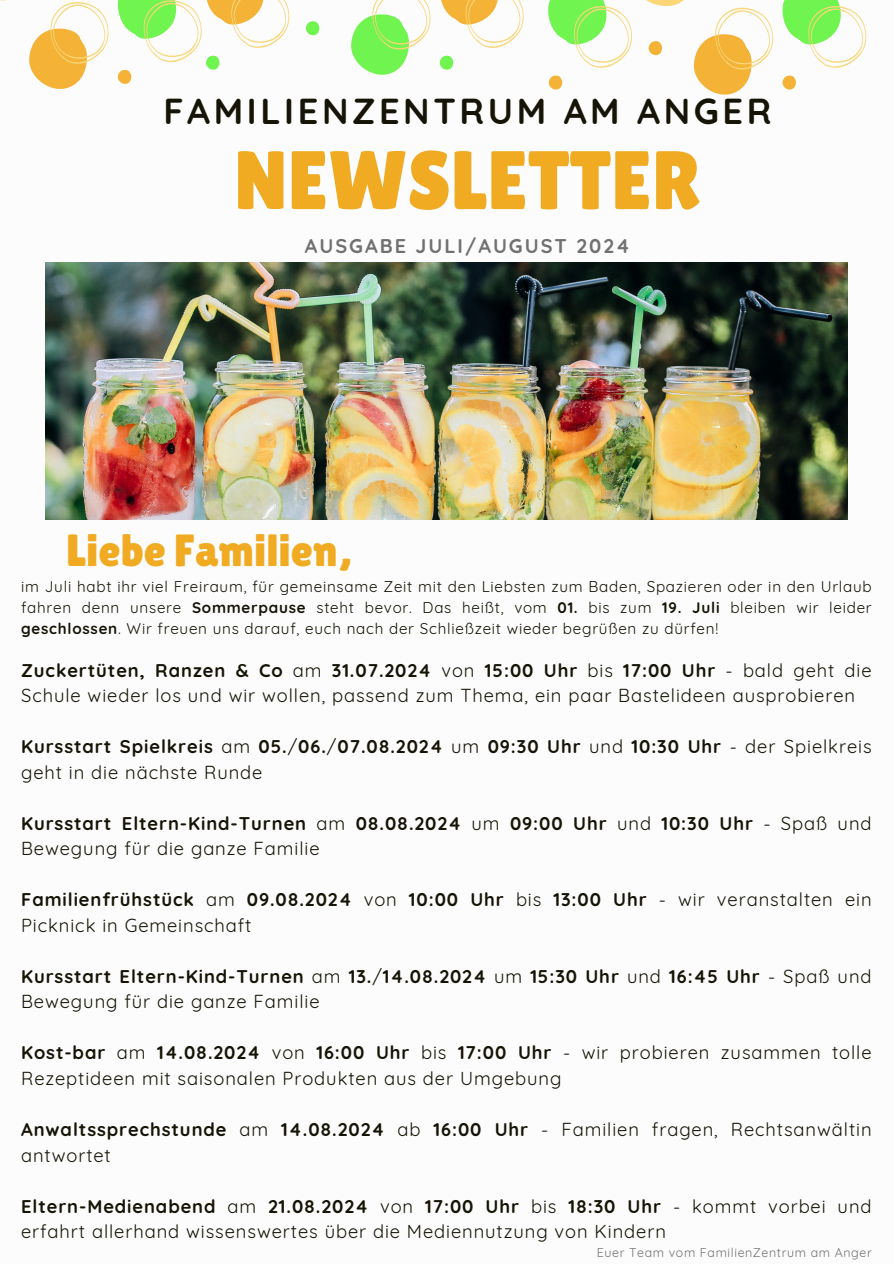
<style>
.page{position:relative;width:894px;height:1264px;background:#fff}
.page>*{position:absolute;margin:0;border:0;box-sizing:border-box;transform-origin:0 0}
.t1{font:82.65px "Lilita One";color:#f1ab23}
.t2{font:45px "Lilita One";color:#f1ab23}
.t3{font:700 36px "Quicksand";letter-spacing:.1em;color:#161406}
.t4{font:700 19.8px "Quicksand";letter-spacing:.1em;color:#717171}
.t5{font:18.3px/25.5px "Quicksand";letter-spacing:.05em;color:#161406}
.t6{font:700 18.3px/25.5px "Quicksand";letter-spacing:.05em;color:#161406}
.t7{font:15.15px/21.1px "Quicksand";letter-spacing:.05em;color:#161406;text-align:justify}
.t8{font:12.45px "Quicksand";letter-spacing:.05em;color:#717171}
.s1{font-weight:700}
.s2{font-weight:400}
</style>
<div class="page">
<img style="left:46px;top:262px;width:801px;height:257px">
<svg style="left:0;top:0;width:109px;height:89px"></svg>
<svg style="left:117px;top:0;width:173px;height:84px"></svg>
<svg style="left:305px;top:21px;width:15px;height:15px"></svg>
<svg style="left:351px;top:0;width:173px;height:75px"></svg>
<svg style="left:782px;top:75px;width:14px;height:15px"></svg>
<svg style="left:548px;top:0;width:225px;height:95px"></svg>
<svg style="left:782px;top:0;width:84px;height:68px"></svg>
<h5 class="t3" style="left:163px;top:88px;width:609px">FAMILIENZENTRUM AM ANGER</h5>
<h5 class="t1" style="left:234px;top:133px;width:468px">NEWSLETTER</h5>
<h5 class="t4" style="left:305px;top:233px;width:326px">AUSGABE JULI/AUGUST 2024</h5>
<h5 class="t2" style="left:67px;top:524px;width:286px">Liebe Familien,</h5>
<p class="t7" style="left:21px;top:575px;width:851px">im Juli habt ihr viel Freiraum, für gemeinsame Zeit mit den Liebsten zum Baden, Spazieren oder in den Urlaub fahren denn unsere <span class="s1">Sommerpause</span> steht bevor. Das heißt, vom <span class="s1">01.</span> bis zum <span class="s1">19. Juli</span> bleiben wir leider <span class="s1">geschlossen</span>. Wir freuen uns darauf, euch nach der Schließzeit wieder begrüßen zu dürfen!</p>
<p class="t5" style="left:21px;top:657px;width:851px"><span class="s1">Zuckertüten, Ranzen &amp; Co</span> am <span class="s1">31.07.2024</span> von <span class="s1">15:00 Uhr</span> bis <span class="s1">17:00 Uhr</span> - bald geht die<br>Schule wieder los und wir wollen, passend zum Thema, ein paar Bastelideen ausprobieren</p>
<p class="t6" style="left:21px;top:733px;width:851px">Kursstart Spielkreis <span class="s2">am</span> 05.<span class="s2">/</span>06.<span class="s2">/</span>07.08.2024 <span class="s2">um</span> 09:30 Uhr <span class="s2">und</span> 10:30 Uhr <span class="s2">- der Spielkreis geht in die nächste Runde</span></p>
<h3 class="t6" style="left:21px;top:810px;width:851px">Kursstart Eltern-Kind-Turnen <span class="s2">am</span> 08.08.2024 <span class="s2">um</span> 09:00 Uhr <span class="s2">und</span> 10:30 Uhr <span class="s2">- Spaß und<br>Bewegung für die ganze Familie</span></h3>
<h1 class="t5" style="left:21px;top:886px;width:851px"><span class="s1">Familienfrühstück</span> am <span class="s1">09.08.2024</span> von <span class="s1">10:00 Uhr</span> bis <span class="s1">13:00 Uhr</span> - wir veranstalten ein<br>Picknick in Gemeinschaft</h1>
<h4 class="t6" style="left:21px;top:963px;width:851px">Kursstart Eltern-Kind-Turnen <span class="s2">am</span> 13.<span class="s2">/</span>14.08.2024 <span class="s2">um</span> 15:30 Uhr <span class="s2">und</span> 16:45 Uhr <span class="s2">- Spaß und<br>Bewegung für die ganze Familie</span></h4>
<h2 class="t5" style="left:21px;top:1039px;width:851px"><span class="s1">Kost-bar</span> am <span class="s1">14.08.2024</span> von <span class="s1">16:00 Uhr</span> bis <span class="s1">17:00 Uhr</span> - wir probieren zusammen tolle<br>Rezeptideen mit saisonalen Produkten aus der Umgebung</h2>
<p class="t5" style="left:21px;top:1116px;width:851px"><span class="s1">Anwaltssprechstunde</span> am <span class="s1">14.08.2024</span> ab <span class="s1">16:00 Uhr</span> - Familien fragen, Rechtsanwältin antwortet</p>
<h5 class="t5" style="left:21px;top:1192px;width:851px"><span class="s1">Eltern-Medienabend</span> am <span class="s1">21.08.2024</span> von <span class="s1">17:00 Uhr</span> bis <span class="s1">18:30 Uhr</span> - kommt vorbei und erfahrt allerhand wissenswertes über die Mediennutzung von Kindern</h5>
<h5 class="t8" style="left:596px;top:1244px;width:276px">Euer Team vom FamilienZentrum am Anger</h5>
</div>
